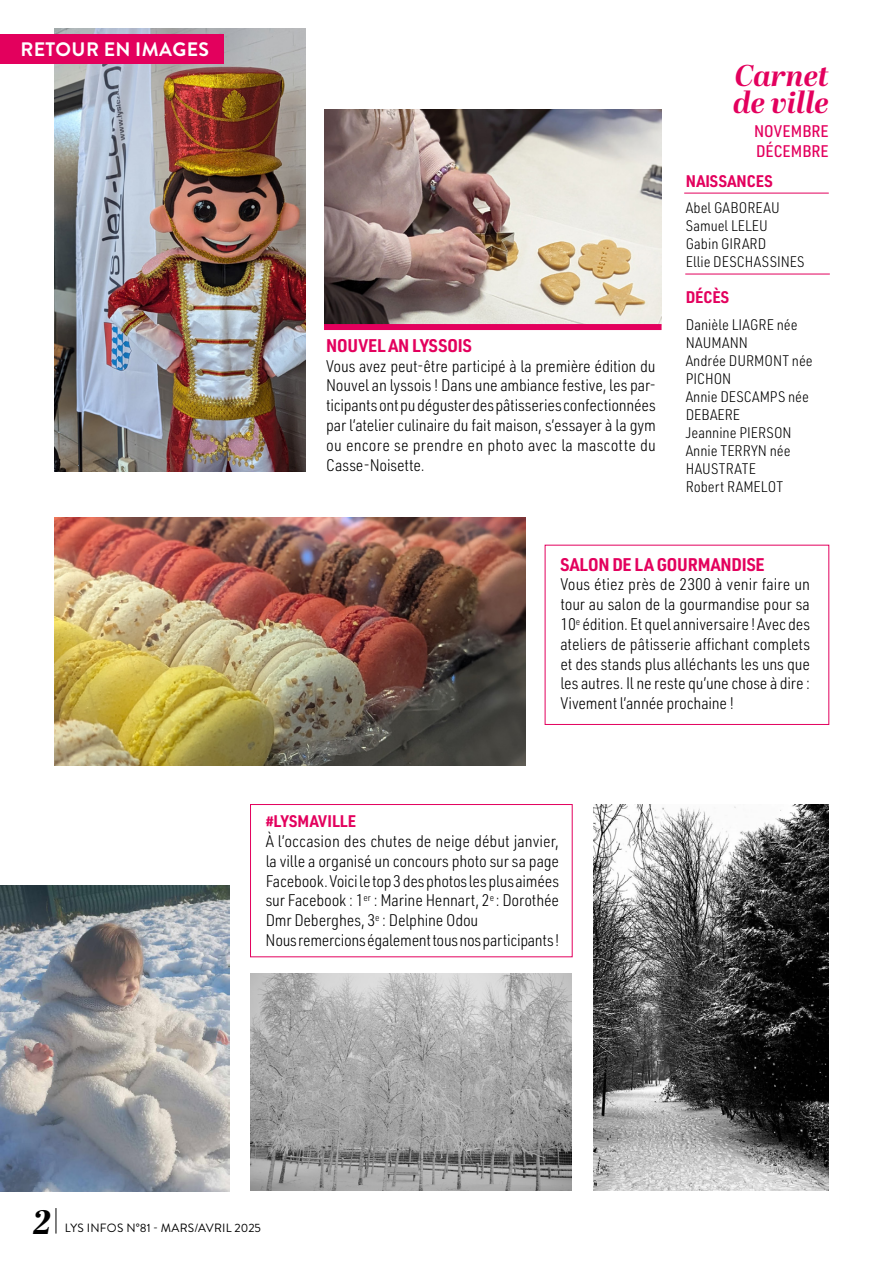
<style>
.page{position:relative;width:893px;height:1263px;background:#fff}
.page>*{position:absolute;margin:0;border:0;box-sizing:border-box;transform-origin:0 0}
.t1{font:italic 700 33.75px "Abril Display";color:#000}
.t2{font:italic 700 30px/27px "Abril Display";color:#e3005d}
.t3{font:700 19.5px "Brandon Grotesque";letter-spacing:.02em;color:#fff}
.t4{font:700 18px "URWDIN Semi Cond";letter-spacing:-.01em;color:#e3005d}
.t5{font:300 16.5px/19.8px "URWDIN Semi Cond";letter-spacing:-.01em;color:#000;text-align:justify}
.t6{font:700 16.5px "URWDIN Semi Cond";color:#e3005d}
.t7{font:500 16.5px/19.8px "URWDIN Semi Cond";color:#e3005d}
.t8{font:300 15px/18px "URWDIN Semi Cond";color:#000}
.t9{font:12px "Brandon Grotesque";letter-spacing:.02em;color:#000}
</style>
<div class="page">
<div style="left:545px;top:545px;width:284px;height:180px;background:#fff;border:1px solid #e3005d"></div>
<img style="left:55px;top:28px;width:251px;height:443px">
<img style="left:0;top:886px;width:230px;height:305px">
<img style="left:594px;top:805px;width:235px;height:385px">
<div style="left:0;top:34px;width:224px;height:30px;background:#e3005d"></div>
<hr style="left:684px;top:193px;width:145px;height:1px;background:#e3005d">
<hr style="left:685px;top:274px;width:145px;height:1px;background:#e3005d">
<svg style="left:56px;top:1208px;width:1px;height:25px"></svg>
<img style="left:250px;top:973px;width:321px;height:218px">
<div style="left:250px;top:804px;width:323px;height:153px;background:#fff;border:1px solid #e3005d"></div>
<img style="left:55px;top:517px;width:470px;height:248px">
<img style="left:324px;top:109px;width:337px;height:215px">
<div style="left:324px;top:324px;width:338px;height:6px;background:#e3005d"></div>
<p class="t3" style="left:20px;top:36px;width:190px">RETOUR EN IMAGES</p>
<p class="t4" style="left:326px;top:333px;width:147px">NOUVEL AN LYSSOIS</p>
<p class="t5" style="left:326px;top:355px;width:331px">Vous avez peut-être participé à la première édition du Nouvel an lyssois ! Dans une ambiance festive, les par&shy;ticipants ont pu déguster des pâtisseries confectionnées par l’atelier culinaire du fait maison, s’essayer à la gym ou encore se prendre en photo avec la mascotte du Casse-Noisette.</p>
<h2 class="t2" style="left:733px;top:64px;width:97px">Carnet de ville</h2>
<p class="t7" style="left:754px;top:121px;width:76px">NOVEMBRE<br>DÉCEMBRE</p>
<p class="t6" style="left:686px;top:170px;width:89px">NAISSANCES</p>
<p class="t8" style="left:686px;top:199px;width:120px">Abel GABOREAU<br>Samuel LELEU<br>Gabin GIRARD<br>Ellie DESCHASSINES</p>
<p class="t6" style="left:686px;top:286px;width:45px">DÉCÈS</p>
<p class="t8" style="left:686px;top:315px;width:129px">Danièle LIAGRE née<br>NAUMANN<br>Andrée DURMONT née<br>PICHON<br>Annie DESCAMPS née<br>DEBAERE<br>Jeannine PIERSON<br>Annie TERRYN née<br>HAUSTRATE<br>Robert RAMELOT</p>
<p class="t4" style="left:560px;top:552px;width:206px">SALON DE LA GOURMANDISE</p>
<p class="t5" style="left:560px;top:574px;width:251px">Vous étiez près de 2300 à venir faire un tour au salon de la gourmandise pour sa 10<sup>e</sup> édition. Et quel anniversaire ! Avec des ateliers de pâtisserie affichant complets et des stands plus alléchants les uns que les autres. Il ne reste qu’une chose à dire :<br>Vivement l’année prochaine !</p>
<p class="t6" style="left:266px;top:810px;width:92px">#LYSMAVILLE</p>
<p class="t5" style="left:266px;top:831px;width:295px;text-align:left">À l’occasion des chutes de neige début janvier, la ville a organisé un concours photo sur sa page Facebook. Voici le top 3 des photos les plus aimées sur Facebook : 1<sup>er</sup> : Marine Hennart, 2<sup>e</sup> : Dorothée Dmr Deberghes, 3<sup>e</sup> : Delphine Odou<br>Nous remercions également tous nos participants !</p>
<h1 class="t1" style="left:33px;top:1198px;width:19px">2</h1>
<p class="t9" style="left:65px;top:1220px;width:198px">LYS INFOS N°81 - MARS/AVRIL 2025</p>
</div>
